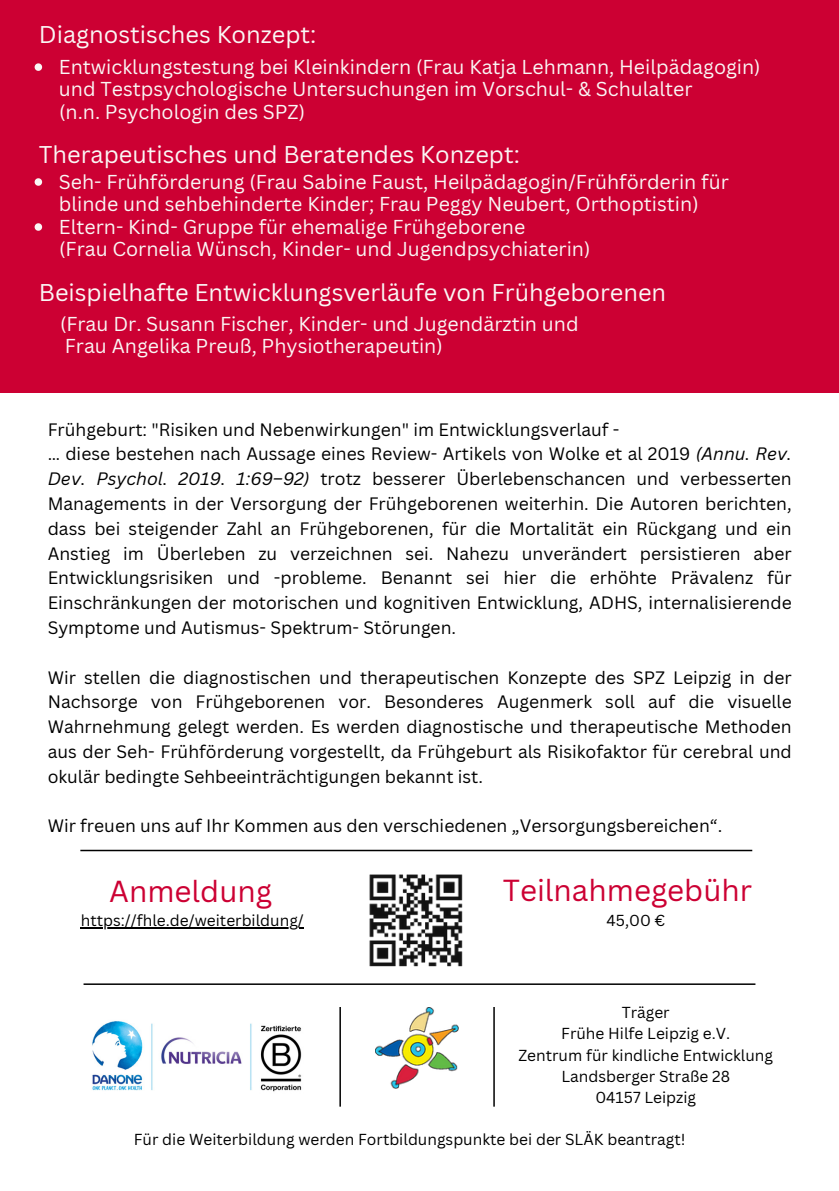
<style>
.page{position:relative;width:839px;height:1191px;background:#fff}
.page>*{position:absolute;margin:0;border:0;box-sizing:border-box;transform-origin:0 0}
.t1{font:29.6px "Canva Sans";color:#c03}
.t2{font:23.6px "Canva Sans";color:#faf7f5}
.t3{font:19.6px/22.4px "Canva Sans";color:#faf7f5}
.t4{font:17.6px/24.8px "Canva Sans";color:#000}
.t5{font:15.6px "Canva Sans";color:#000}
.t6{font:15.4px "Canva Sans";color:#000}
.s1{font-style:italic}
</style>
<div class="page">
<hr style="left:80px;top:850px;width:672px;height:1px;background:#000">
<div style="left:0;top:0;width:838px;height:393px;background:#c03"></div>
<hr style="left:83px;top:983px;width:672px;height:2px;background:#000">
<img style="left:369px;top:874px;width:94px;height:93px">
<hr style="left:81px;top:927px;width:223px;height:1px;background:#000">
<hr style="left:339px;top:1007px;width:2px;height:100px;background:#000">
<hr style="left:493px;top:1007px;width:2px;height:100px;background:#000">
<img style="left:376px;top:1007px;width:82px;height:81px">
<img style="left:92px;top:1021px;width:210px;height:71px">
<svg style="left:35px;top:63px;width:7px;height:8px"></svg>
<svg style="left:35px;top:178px;width:7px;height:8px"></svg>
<svg style="left:35px;top:223px;width:7px;height:8px"></svg>
<h2 class="t2" style="left:39px;top:18px;width:279px">Diagnostisches Konzept:</h2>
<p class="t3" style="left:59px;top:55px;width:703px">Entwicklungstestung bei Kleinkindern (Frau Katja Lehmann, Heilpädagogin) und Testpsychologische Untersuchungen im Vorschul- &amp; Schulalter</p>
<p class="t3" style="left:59px;top:100px;width:247px">(n.n. Psychologin des SPZ)</p>
<p class="t2" style="left:39px;top:138px;width:482px">Therapeutisches und Beratendes Konzept:</p>
<p class="t3" style="left:59px;top:170px;width:671px">Seh- Frühförderung (Frau Sabine Faust, Heilpädagogin/Frühförderin für blinde und sehbehinderte Kinder; Frau Peggy Neubert, Orthoptistin)</p>
<p class="t3" style="left:59px;top:215px;width:468px">Eltern- Kind- Gruppe für ehemalige Frühgeborene</p>
<p class="t3" style="left:59px;top:237px;width:532px">(Frau Cornelia Wünsch, Kinder- und Jugendpsychiaterin)</p>
<p class="t2" style="left:39px;top:275px;width:629px">Beispielhafte Entwicklungsverläufe von Frühgeborenen</p>
<p class="t3" style="left:60px;top:312px;width:520px">(Frau Dr. Susann Fischer, Kinder- und Jugendärztin und<br>Frau Angelika Preuß, Physiotherapeutin)</p>
<h1 class="t4" style="left:48px;top:416px;width:745px">Frühgeburt: "Risiken und Nebenwirkungen" im Entwicklungsverlauf -<br>… diese bestehen nach Aussage eines Review- Artikels von Wolke et al 2019 <span class="s1">(Annu. Rev.<br>Dev. Psychol. 2019. 1:69–92)</span> trotz besserer Überlebenschancen und verbesserten Managements in der Versorgung der Frühgeborenen weiterhin. Die Autoren berichten, dass bei steigender Zahl an Frühgeborenen, für die Mortalität ein Rückgang und ein Anstieg im Überleben zu verzeichnen sei. Nahezu unverändert persistieren aber Entwicklungsrisiken und -probleme. Benannt sei hier die erhöhte Prävalenz für Einschränkungen der motorischen und kognitiven Entwicklung, ADHS, internalisierende Symptome und Autismus- Spektrum- Störungen.</h1>
<h1 class="t4" style="left:48px;top:664px;width:745px;text-align:justify">Wir stellen die diagnostischen und therapeutischen Konzepte des SPZ Leipzig in der Nachsorge von Frühgeborenen vor. Besonderes Augenmerk soll auf die visuelle Wahrnehmung gelegt werden. Es werden diagnostische und therapeutische Methoden aus der Seh- Frühförderung vorgestellt, da Frühgeburt als Risikofaktor für cerebral und okulär bedingte Sehbeeinträchtigungen bekannt ist.</h1>
<p class="t4" style="left:48px;top:813px;width:676px">Wir freuen uns auf Ihr Kommen aus den verschiedenen „Versorgungsbereichen“.</p>
<p class="t1" style="left:109px;top:870px;width:164px">Anmeldung</p>
<h3 class="t1" style="left:502px;top:869px;width:251px">Teilnahmegebühr</h3>
<h2 class="t5" style="left:81px;top:909px;width:225px">https://fhle.de/weiterbildung/</h2>
<p class="t6" style="left:606px;top:910px;width:60px">45,00 €</p>
<h3 class="t6" style="left:621px;top:1002px;width:50px">Träger</h3>
<h4 class="t6" style="left:561px;top:1023px;width:170px">Frühe Hilfe Leipzig e.V.</h4>
<h4 class="t6" style="left:518px;top:1044px;width:256px">Zentrum für kindliche Entwicklung</h4>
<h4 class="t6" style="left:561px;top:1065px;width:170px">Landsberger Straße 28</h4>
<p class="t6" style="left:595px;top:1086px;width:102px">04157 Leipzig</p>
<p class="t6" style="left:134px;top:1129px;width:553px">Für die Weiterbildung werden Fortbildungspunkte bei der SLÄK beantragt!</p>
</div>
